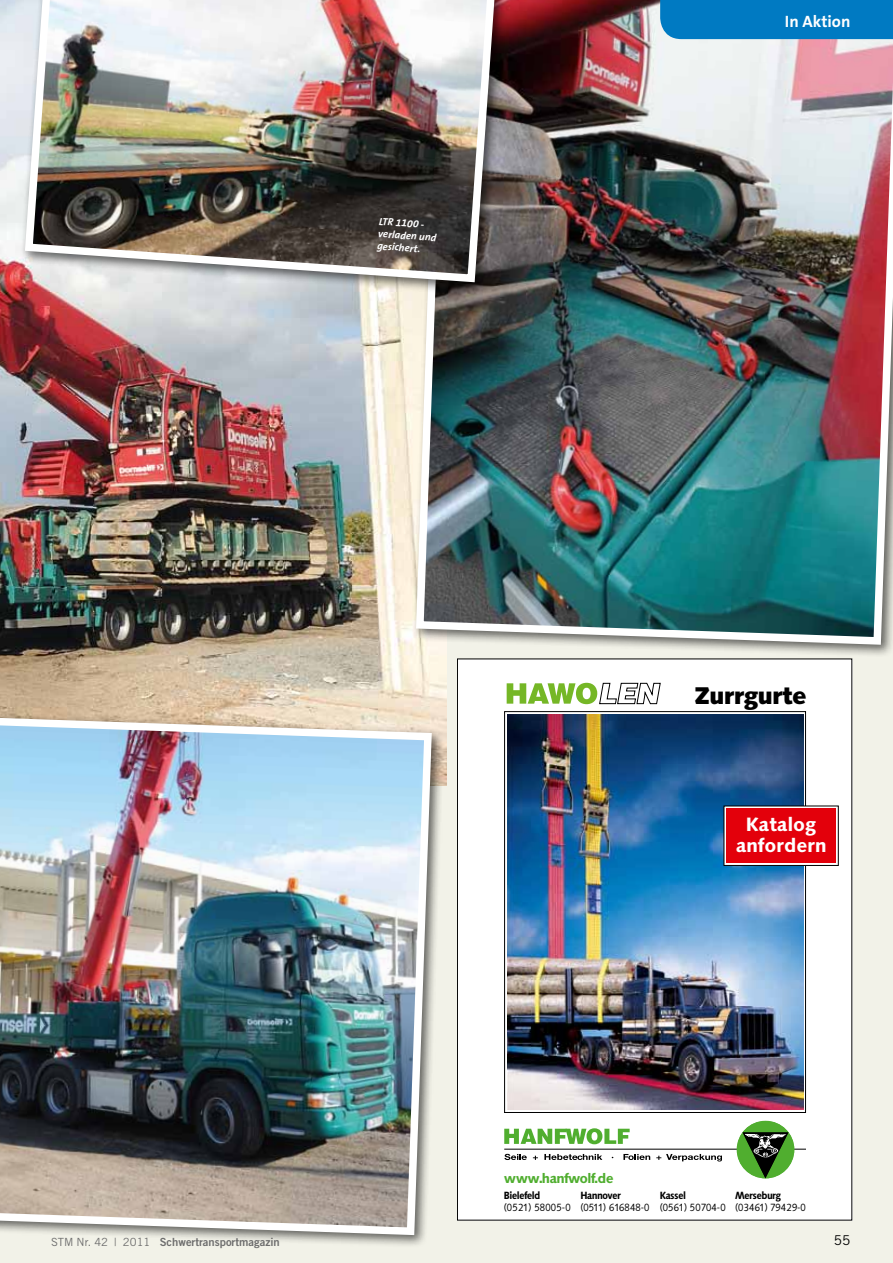
<style>
.page{position:relative;width:893px;height:1263px;background:#f2f2e8}
.page>*{position:absolute;margin:0;border:0;box-sizing:border-box;transform-origin:0 0}
.t1{font:700 23.25px "Saxony";letter-spacing:.015em;color:#000}
.t2{font:600 18.6px/20.1px "Saxony";letter-spacing:.04em;color:#fff;text-align:center}
.t3{font:700 16.5px "The Sans B7";color:#fff}
.t4{font:13.5px "Trade Gothic";color:#000}
.t5{font:600 13.2px "Saxony";color:#50ae2f}
.t6{font:11.25px "Trade Gothic Bold Two";color:#6e6e6e}
.t7{font:italic 700 10.5px/12.3px "The Sans B7";color:#fff}
.t8{font:10.05px "Saxony";letter-spacing:.03em;color:#000;scale:.9 1}
.t9{font:600 10.05px "Saxony";color:#000;scale:.9 1}
.s1{font-family:"Trade Gothic"}
</style>
<div class="page">
<img style="left:0;top:0;width:446px;height:786px">
<img style="left:412px;top:0;width:481px;height:649px">
<div style="left:20px;top:0;width:488px;height:295px;background:#000;opacity:.6"></div>
<img style="left:21px;top:0;width:479px;height:286px">
<div style="left:660px;top:0;width:233px;height:39px;background:#007ac2"></div>
<div style="left:0;top:704px;width:444px;height:544px;background:#000;opacity:.6"></div>
<img style="left:0;top:706px;width:436px;height:533px">
<div style="left:457px;top:659px;width:395px;height:561px;background:#fff"></div>
<div style="left:504px;top:711px;width:302px;height:402px;border:1px solid #000"></div>
<img style="left:507px;top:714px;width:296px;height:396px">
<svg style="left:507px;top:682px;width:154px;height:22px"></svg>
<div style="left:724px;top:806px;width:114px;height:59px;background:#fff"></div>
<div style="left:724px;top:806px;width:115px;height:60px;border:1px solid #000"></div>
<div style="left:726px;top:808px;width:110px;height:55px;background:#e3000b"></div>
<hr style="left:504px;top:1149px;width:302px;height:1px;background:#000">
<div style="left:737px;top:1121px;width:57px;height:57px;background:#50ae2f;border-radius:50%"></div>
<svg style="left:504px;top:1128px;width:126px;height:16px"></svg>
<svg style="left:504px;top:1154px;width:23px;height:6px"></svg>
<svg style="left:533px;top:1156px;width:5px;height:4px"></svg>
<svg style="left:544px;top:1154px;width:58px;height:6px"></svg>
<svg style="left:623px;top:1154px;width:27px;height:6px"></svg>
<svg style="left:656px;top:1154px;width:66px;height:7px"></svg>
<svg style="left:742px;top:1132px;width:47px;height:46px"></svg>
<img style="left:745px;top:1134px;width:42px;height:23px">
<p class="t7" style="left:379px;top:215px;width:60px;rotate:4deg">LTR 1100 - verladen und gesichert.</p>
<h3 class="t3" style="left:785px;top:13px;width:67px">In Aktion</h3>
<h1 class="t1" style="left:695px;top:682px;width:113px">Zurrgurte</h1>
<h2 class="t2" style="left:736px;top:815px;width:92px">Katalog anfordern</h2>
<h3 class="t5" style="left:504px;top:1170px;width:111px">www.hanfwolf.de</h3>
<p class="t9" style="left:504px;top:1190px;width:41px">Bielefeld</p>
<p class="t8" style="left:504px;top:1201px;width:75px">(0521) 58005-0</p>
<p class="t9" style="left:581px;top:1190px;width:46px">Hannover</p>
<p class="t8" style="left:581px;top:1201px;width:78px">(0511) 616848-0</p>
<p class="t9" style="left:660px;top:1190px;width:30px">Kassel</p>
<p class="t8" style="left:660px;top:1201px;width:74px">(0561) 50704-0</p>
<p class="t9" style="left:735px;top:1190px;width:52px">Merseburg</p>
<p class="t8" style="left:735px;top:1201px;width:80px">(03461) 79429-0</p>
<p class="t6" style="left:51px;top:1235px;width:230px"><span class="s1">STM Nr. 42 | 2011</span> Schwertransportmagazin</p>
<h3 class="t4" style="left:834px;top:1232px;width:18px">55</h3>
</div>
